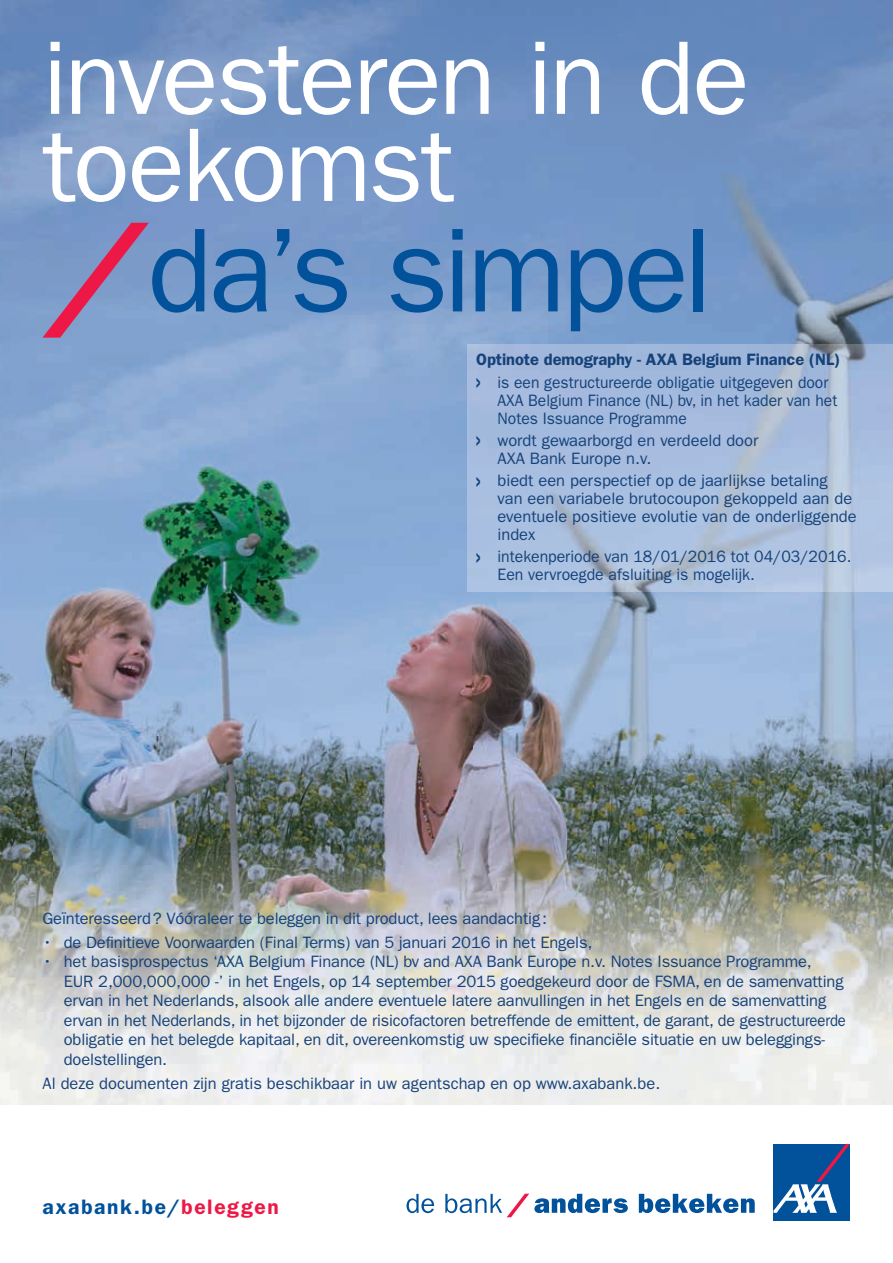
<style>
.page{position:relative;width:893px;height:1263px;background:#fff}
.page>*{position:absolute;margin:0;border:0;box-sizing:border-box;transform-origin:0 0}
.t1{font:120px "Franklin Gothic";letter-spacing:-.035em;color:#01519b}
.t2{font:105px/87px "Franklin Gothic";letter-spacing:-.025em;color:#fff}
.t3{font:600 21px "Franklin Gothic";letter-spacing:.08em;color:#01519b}
.t4{font:16.5px/19.5px "Franklin Gothic";letter-spacing:-.01em;color:#164279}
.t5{font:16.5px/22.2px "Franklin Gothic";letter-spacing:-.01em;color:#164279;scale:.95 1}
.t6{font:16.5px/18px "Franklin Gothic";letter-spacing:-.01em;color:#164279;scale:.96 1}
.s1{font-weight:600}
.s2{font-weight:600;font-size:21px}
.s3{color:#ed1845}
</style>
<div class="page">
<img style="left:158px;top:0;width:735px;height:368px">
<img style="left:0;top:0;width:158px;height:736px">
<img style="left:157px;top:368px;width:315px;height:368px">
<img style="left:472px;top:591px;width:421px;height:513px">
<img style="left:0;top:736px;width:473px;height:104px">
<svg style="left:0;top:1104px;width:893px;height:1px"></svg>
<img style="left:0;top:840px;width:473px;height:264px">
<div style="left:773px;top:1144px;width:77px;height:76px;background:#01519b"></div>
<svg style="left:773px;top:1144px;width:77px;height:69px"></svg>
<svg style="left:639px;top:1194px;width:116px;height:19px"></svg>
<svg style="left:406px;top:1194px;width:28px;height:19px"></svg>
<svg style="left:445px;top:1194px;width:183px;height:23px"></svg>
<svg style="left:43px;top:223px;width:106px;height:115px;background:#8f86b4"></svg>
<img style="left:468px;top:344px;width:425px;height:247px">
<h2 class="t2" style="left:43px;top:35px;width:709px">investeren in de toekomst</h2>
<h1 class="t1" style="left:148px;top:202px;width:567px">da’s simpel</h1>
<p class="t5" style="left:476px;top:349px;width:385px"><span class="s1">Optinote demography - AXA Belgium Finance (NL) </span><span class="s2">&gt;</span> is een gestructureerde obligatie uitgegeven door</p>
<p class="t5" style="left:497px;top:391px;width:359px;line-height:18px">AXA Belgium Finance (NL) bv, in het kader van het<br>Notes Issuance Programme</p>
<p class="t4" style="left:497px;top:431px;width:262px;line-height:18px;text-indent:-21px"><span class="s2">&gt;</span> wordt gewaarborgd en verdeeld door<br>AXA Bank Europe n.v.</p>
<p class="t4" style="left:497px;top:472px;width:361px;line-height:18px;text-indent:-21px"><span class="s2">&gt;</span> biedt een perspectief op de jaarlijkse betaling van een variabele brutocoupon gekoppeld aan de eventuele positieve evolutie van de onderliggende index</p>
<p class="t6" style="left:497px;top:548px;width:370px;text-indent:-21px"><span class="s2">&gt;</span> intekenperiode van 18/01/2016 tot 04/03/2016.<br>Een vervroegde afsluiting is mogelijk.</p>
<p class="t4" style="left:43px;top:909px;width:506px">Geïnteresseerd ? Vóóraleer te beleggen in dit product, lees aandachtig :</p>
<p class="t4" style="left:43px;top:933px;width:551px">• de Definitieve Voorwaarden (Final Terms) van 5 januari 2016 in het Engels,</p>
<p class="t4" style="left:64px;top:952px;width:784px;text-indent:-21px">• het basisprospectus ‘AXA Belgium Finance (NL) bv and AXA Bank Europe n.v. Notes Issuance Programme,<br>EUR 2,000,000,000 -’ in het Engels, op 14 september 2015 goedgekeurd door de FSMA, en de samenvatting ervan in het Nederlands, alsook alle andere eventuele latere aanvullingen in het Engels en de samenvatting ervan in het Nederlands, in het bijzonder de risicofactoren betreffende de emittent, de garant, de gestructureerde obligatie en het belegde kapitaal, en dit, overeenkomstig uw specifieke financiële situatie en uw beleggings&shy;doelstellingen.</p>
<p class="t4" style="left:43px;top:1073px;width:619px">Al deze documenten zijn gratis beschikbaar in uw agentschap en op www.axabank.be.</p>
<p class="t3" style="left:43px;top:1194px;width:238px">axabank.be/<span class="s3">beleggen</span></p>
</div>
